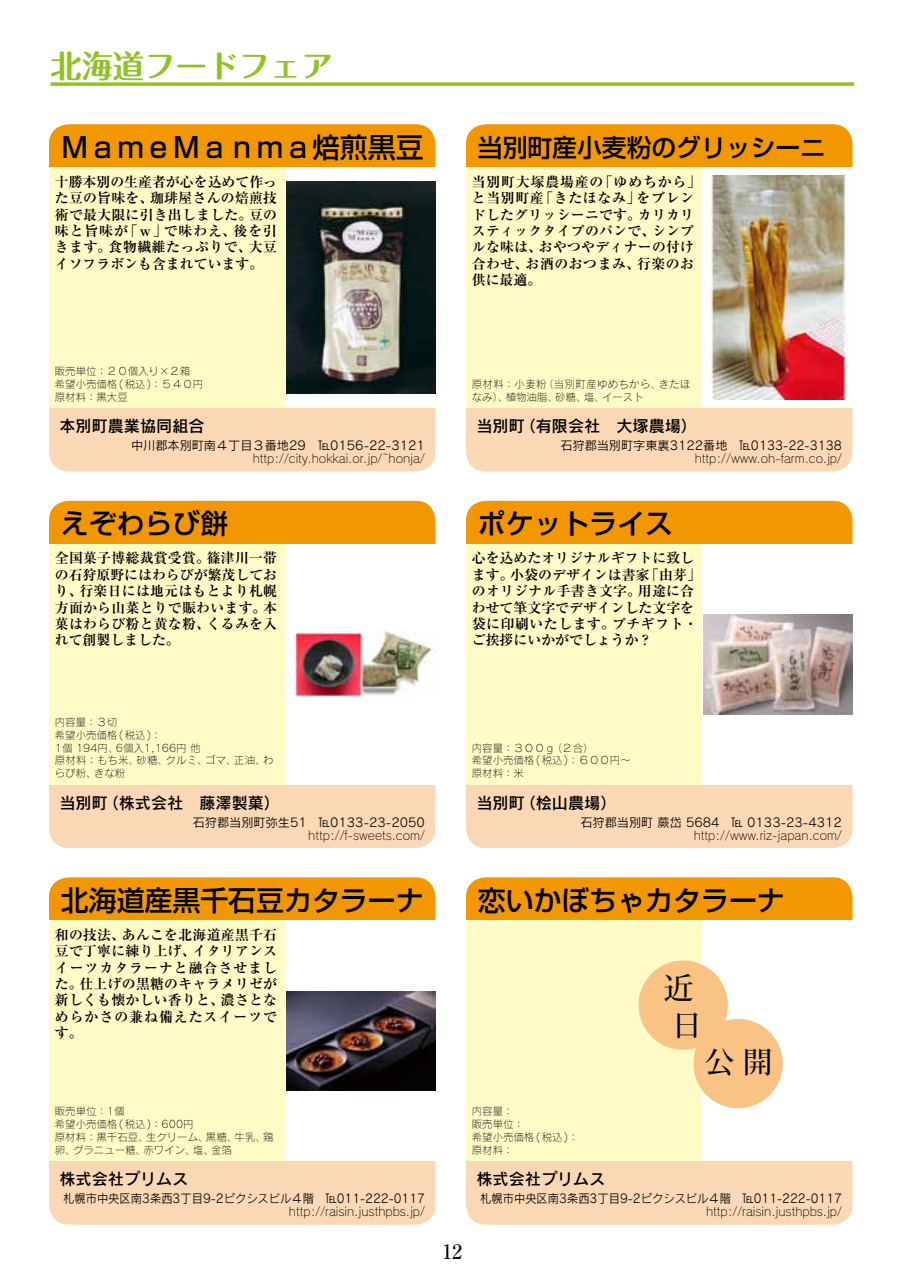
<style>
.page{position:relative;width:903px;height:1275px;background:#fff}
.page>*{position:absolute;margin:0;border:0;box-sizing:border-box;transform-origin:0 0}
.t1{font:700 31.32px "Maru Fo Pro";color:#8fc322}
.t2{font:500 29.75px/37.3px "Koz Min Pro";color:#000}
.t3{font:500 27.82px "Shin Go Pr 6";color:#000}
.t4{font:500 24.85px "Shin Go Pr 6";color:#000}
.t5{font:500 19.78px "Ryumin Pr 6";color:#000}
.t6{font:16.1px "Rodin Pro DB";color:#000}
.t7{font:700 13.83px/16.4px "Ryumin Pr 6";letter-spacing:.02em;color:#000;text-align:justify}
.t8{font:700 13.83px/16.4px "Ryumin Pr 6";color:#000}
.t9{font:12.08px "Rodin Pro L";color:#000}
.t10{font:12.08px "Rodin Pro M";color:#000}
.t11{font:12.08px "Rodin Pro M";color:#000;scale:.93 1}
.t12{font:10.5px/13px "Rodin Pro L";color:#000}
.t13{font:10.5px/13px "Rodin Pro L";letter-spacing:.035em;color:#000}
</style>
<div class="page">
<div style="left:466px;top:501px;width:386px;height:98px;background:#f39700;border-radius:20px"></div>
<div style="left:466px;top:749px;width:386px;height:99px;background:#fbd8b5;border-radius:20px"></div>
<div style="left:466px;top:544px;width:386px;height:241px;background:#fffbc7"></div>
<div style="left:701px;top:544px;width:151px;height:241px;background:#fff"></div>
<div style="left:466px;top:877px;width:386px;height:99px;background:#f39700;border-radius:20px"></div>
<div style="left:466px;top:1126px;width:386px;height:99px;background:#fbd8b5;border-radius:20px"></div>
<div style="left:466px;top:920px;width:386px;height:241px;background:#fffbc7"></div>
<div style="left:701px;top:920px;width:151px;height:241px;background:#fff"></div>
<div style="left:49px;top:877px;width:386px;height:99px;background:#f39700;border-radius:20px"></div>
<div style="left:49px;top:1126px;width:386px;height:99px;background:#fbd8b5;border-radius:20px"></div>
<div style="left:49px;top:920px;width:386px;height:241px;background:#fffbc7"></div>
<div style="left:285px;top:920px;width:150px;height:241px;background:#fff"></div>
<div style="left:466px;top:124px;width:386px;height:99px;background:#f39700;border-radius:20px"></div>
<div style="left:466px;top:373px;width:386px;height:98px;background:#fbd8b5;border-radius:20px"></div>
<div style="left:466px;top:167px;width:386px;height:241px;background:#fffbc7"></div>
<div style="left:701px;top:167px;width:151px;height:241px;background:#fff"></div>
<div style="left:49px;top:124px;width:386px;height:99px;background:#f39700;border-radius:20px"></div>
<div style="left:49px;top:373px;width:386px;height:98px;background:#fbd8b5;border-radius:20px"></div>
<div style="left:49px;top:167px;width:386px;height:241px;background:#fffbc7"></div>
<div style="left:285px;top:167px;width:150px;height:241px;background:#fff"></div>
<div style="left:49px;top:501px;width:386px;height:98px;background:#f39700;border-radius:20px"></div>
<div style="left:49px;top:749px;width:386px;height:99px;background:#fbd8b5;border-radius:20px"></div>
<div style="left:49px;top:544px;width:386px;height:241px;background:#fffbc7"></div>
<div style="left:285px;top:544px;width:150px;height:241px;background:#fff"></div>
<div style="left:638px;top:960px;width:90px;height:90px;background:#f9c385;border-radius:50%"></div>
<div style="left:693px;top:1019px;width:90px;height:89px;background:#f9c385;border-radius:50%"></div>
<svg style="left:50px;top:82px;width:804px;height:4px;background:#9dca3e"></svg>
<img style="left:704px;top:614px;width:148px;height:100px">
<img style="left:287px;top:991px;width:148px;height:99px">
<img style="left:709px;top:176px;width:139px;height:223px">
<img style="left:287px;top:182px;width:148px;height:211px">
<img style="left:290px;top:631px;width:143px;height:66px">
<h1 class="t1" style="left:50px;top:41px;width:284px">北海道フードフェア</h1>
<h3 class="t3" style="left:61px;top:124px;width:364px">ＭａｍｅＭａｎｍａ焙煎黒豆</h3>
<p class="t7" style="left:55px;top:173px;width:224px">十勝本別の生産者が心を込めて作った豆の旨味を、珈琲屋さんの焙煎技術で最大限に引き出しました。豆の味と旨味が「ｗ」で味わえ、後を引きます。食物繊維たっぷりで、大豆イソフラボンも含まれています。</p>
<h3 class="t4" style="left:478px;top:127px;width:349px">当別町産小麦粉のグリッシーニ</h3>
<p class="t7" style="left:472px;top:173px;width:231px;text-align:left">当別町大塚農場産の「ゆめちから」と当別町産「きたほなみ」をブレンドしたグリッシーニです。カリカリスティックタイプのパンで、シンプルな味は、おやつやディナーの付け合わせ、お酒のおつまみ、行楽のお供に最適。</p>
<p class="t12" style="left:55px;top:364px;width:150px">販売単位：２０個入り×２箱希望小売価格 (税込 )：５４０円原材料：黒大豆</p>
<p class="t6" style="left:59px;top:415px;width:147px">本別町農業協同組合</p>
<p class="t10" style="left:131px;top:438px;width:295px">中川郡本別町南４丁目３番地29　℡0156-22-3121</p>
<p class="t9" style="left:253px;top:451px;width:174px">http://city.hokkai.or.jp/~honja/</p>
<h3 class="t3" style="left:61px;top:501px;width:169px">えぞわらび餅</h3>
<p class="t7" style="left:55px;top:549px;width:224px">全国菓子博総裁賞受賞。篠津川一帯の石狩原野にはわらびが繁茂しており、行楽日には地元はもとより札幌方面から山菜とりで賑わいます。本菓はわらび粉と黄な粉、くるみを入れて創製しました。</p>
<p class="t13" style="left:472px;top:377px;width:220px">原材料：小麦粉（当別町産ゆめちから、きたほなみ）、植物油脂、砂糖、塩、イースト</p>
<p class="t6" style="left:476px;top:415px;width:222px">当別町（有限会社　大塚農場）</p>
<p class="t10" style="left:560px;top:438px;width:283px">石狩郡当別町字東裏3122番地　℡0133-22-3138</p>
<p class="t9" style="left:695px;top:451px;width:149px">http://www.oh-farm.co.jp/</p>
<h3 class="t3" style="left:478px;top:501px;width:197px">ポケットライス</h3>
<p class="t8" style="left:472px;top:549px;width:231px">心を込めたオリジナルギフトに致します。小袋のデザインは書家「由芽」のオリジナル手書き文字。用途に合わせて筆文字でデザインした文字を袋に印刷いたします。プチギフト・ご挨拶にいかがでしょうか？</p>
<p class="t12" style="left:55px;top:715px;width:220px">内容量：３切<br>希望小売価格 (税込 )：<br>1個 194円、6個入1,166円 他<br>原材料：もち米、砂糖、クルミ、ゴマ、正油、わらび粉、きな粉</p>
<p class="t6" style="left:59px;top:792px;width:222px">当別町（株式会社　藤澤製菓）</p>
<p class="t10" style="left:193px;top:814px;width:234px">石狩郡当別町弥生51　℡0133-23-2050</p>
<p class="t9" style="left:308px;top:827px;width:118px">http://f-sweets.com/</p>
<h3 class="t3" style="left:61px;top:877px;width:364px">北海道産黒千石豆カタラーナ</h3>
<p class="t7" style="left:55px;top:926px;width:224px">和の技法、あんこを北海道産黒千石豆で丁寧に練り上げ、イタリアンスイーツカタラーナと融合させました。仕上げの黒糖のキャラメリゼが新しくも懐かしい香りと、濃さとなめらかさの兼ね備えたスイーツです。</p>
<p class="t12" style="left:55px;top:1104px;width:220px">販売単位：1個<br>希望小売価格 (税込 )：600円<br>原材料：黒千石豆、生クリーム、黒糖、牛乳、鶏卵、グラニュー糖、赤ワイン、塩、金箔</p>
<p class="t6" style="left:59px;top:1168px;width:130px">株式会社プリムス</p>
<p class="t11" style="left:63px;top:1191px;width:391px">札幌市中央区南3条西3丁目9-2ピクシスビル４階　℡011-222-0117</p>
<p class="t9" style="left:289px;top:1204px;width:137px">http://raisin.justhpbs.jp/</p>
<p class="t12" style="left:472px;top:741px;width:160px">内容量：３００ｇ（２合）<br>希望小売価格 (税込 )：６００円～原材料：米</p>
<p class="t6" style="left:476px;top:792px;width:141px">当別町（桧山農場）</p>
<p class="t10" style="left:580px;top:814px;width:263px">石狩郡当別町 蕨岱 5684　℡ 0133-23-4312</p>
<p class="t9" style="left:694px;top:827px;width:150px">http://www.riz-japan.com/</p>
<h3 class="t3" style="left:478px;top:877px;width:308px">恋いかぼちゃカタラーナ</h3>
<h2 class="t2" style="left:664px;top:968px;width:39px">近日</h2>
<h2 class="t2" style="left:705px;top:1042px;width:69px">公 開</h2>
<h3 class="t5" style="left:442px;top:1235px;width:21px">12</h3>
<p class="t12" style="left:472px;top:1104px;width:108px">内容量：<br>販売単位：<br>希望小売価格 (税込 )：原材料：</p>
<p class="t6" style="left:476px;top:1168px;width:130px">株式会社プリムス</p>
<p class="t11" style="left:480px;top:1191px;width:391px">札幌市中央区南3条西3丁目9-2ピクシスビル４階　℡011-222-0117</p>
<p class="t9" style="left:706px;top:1204px;width:137px">http://raisin.justhpbs.jp/</p>
</div>
